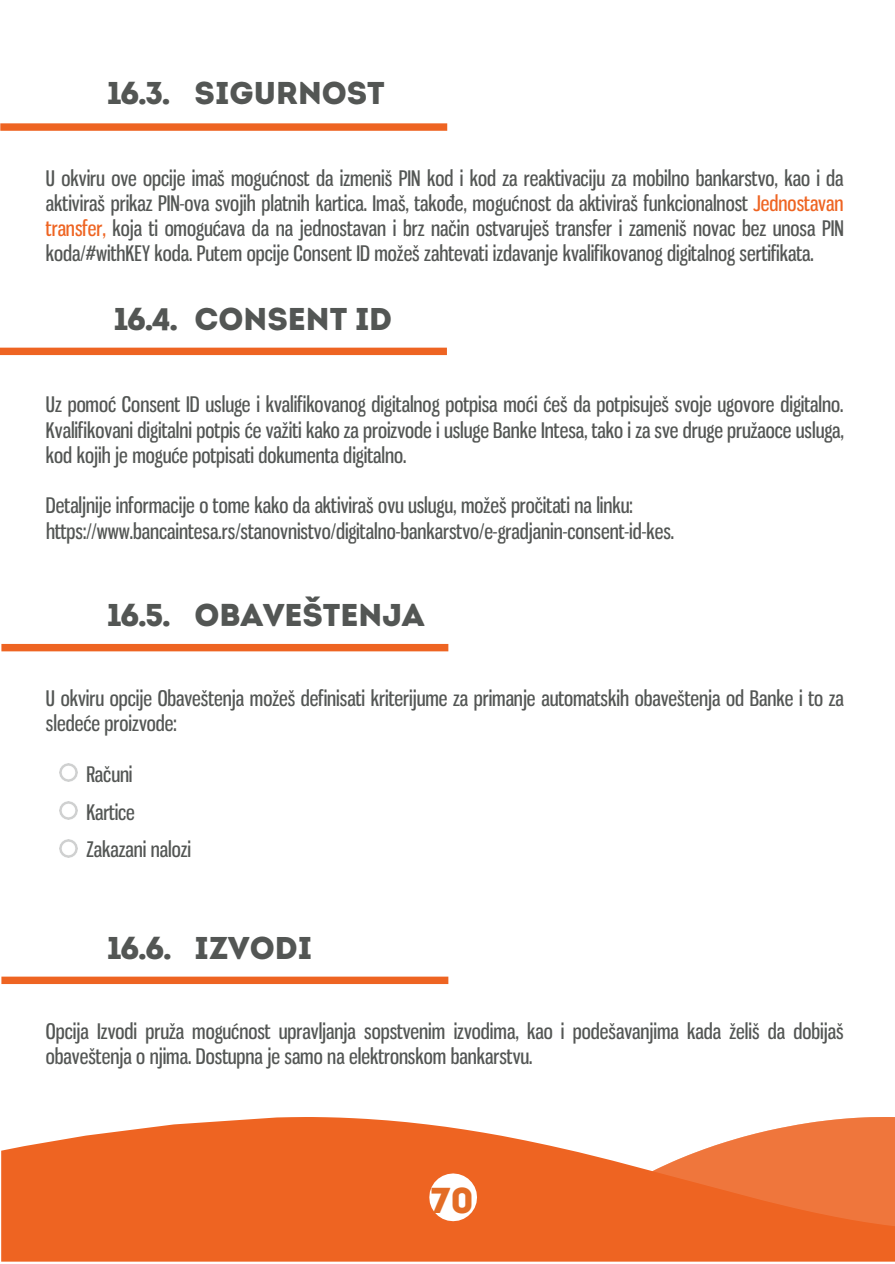
<style>
.page{position:relative;width:895px;height:1264px;background:#fff}
.page>*{position:absolute;margin:0;border:0;box-sizing:border-box;transform-origin:0 0}
.t1{font:900 36px "Intro";color:#e36c25}
.t2{font:900 31.5px "Intro";color:#535654}
.t3{font:21px/25.2px "Gnuolane";color:#535654}
.s1{color:#ee6422}
</style>
<div class="page">
<svg style="left:1px;top:1117px;width:893px;height:144px;background:#ef7439"></svg>
<svg style="left:429px;top:1173px;width:48px;height:48px"></svg>
<svg style="left:651px;top:1117px;width:243px;height:116px;background:#f18552"></svg>
<img style="left:59px;top:763px;width:18px;height:18px">
<img style="left:59px;top:801px;width:18px;height:18px">
<img style="left:59px;top:839px;width:18px;height:18px">
<div style="left:1px;top:976px;width:447px;height:8px;background:#ee6422"></div>
<div style="left:1px;top:644px;width:447px;height:7px;background:#ee6422"></div>
<div style="left:0;top:348px;width:446px;height:7px;background:#ee6422"></div>
<div style="left:0;top:123px;width:447px;height:8px;background:#ee6422"></div>
<h2 class="t2" style="left:107px;top:72px;width:279px">16.3. SIGURNOST</h2>
<p class="t3" style="left:46px;top:164px;width:799px;text-align:justify">U okviru ove opcije imaš mogućnost da izmeniš PIN kod i kod za reaktivaciju za mobilno bankarstvo, kao i da aktiviraš prikaz PIN-ova svojih platnih kartica. Imaš, takođe, mogućnost da aktiviraš funkcionalnost <span class="s1">Jednostavan transfer,</span> koja ti omogućava da na jednostavan i brz način ostvaruješ transfer i zameniš novac bez unosa PIN koda/#withKEY koda. Putem opcije Consent ID možeš zahtevati izdavanje kvalifikovanog digitalnog sertifikata.</p>
<h2 class="t2" style="left:113px;top:298px;width:280px">16.4. CONSENT ID</h2>
<p class="t3" style="left:46px;top:391px;width:799px;text-align:justify">Uz pomoć Consent ID usluge i kvalifikovanog digitalnog potpisa moći ćeš da potpisuješ svoje ugovore digitalno.<br>Kvalifikovani digitalni potpis će važiti kako za proizvode i usluge Banke Intesa, tako i za sve druge pružaoce usluga, kod kojih je moguće potpisati dokumenta digitalno.</p>
<p class="t3" style="left:46px;top:492px;width:629px">Detaljnije informacije o tome kako da aktiviraš ovu uslugu, možeš pročitati na linku: https://www.bancaintesa.rs/stanovnistvo/digitalno-bankarstvo/e-gradjanin-consent-id-kes.</p>
<h2 class="t2" style="left:107px;top:594px;width:319px">16.5. OBAVEŠTENJA</h2>
<p class="t3" style="left:46px;top:684px;width:799px">U okviru opcije Obaveštenja možeš definisati kriterijume za primanje automatskih obaveštenja od Banke i to za sledeće proizvode:</p>
<p class="t3" style="left:86px;top:753px;width:106px;line-height:38px">Računi<br>Kartice<br>Zakazani nalozi</p>
<h2 class="t2" style="left:107px;top:927px;width:207px">16.6. IZVODI</h2>
<p class="t3" style="left:46px;top:1017px;width:798px">Opcija Izvodi pruža mogućnost upravljanja sopstvenim izvodima, kao i podešavanjima kada želiš da dobijaš obaveštenja o njima. Dostupna je samo na elektronskom bankarstvu.</p>
<h1 class="t1" style="left:430px;top:1176px;width:45px">70</h1>
</div>
